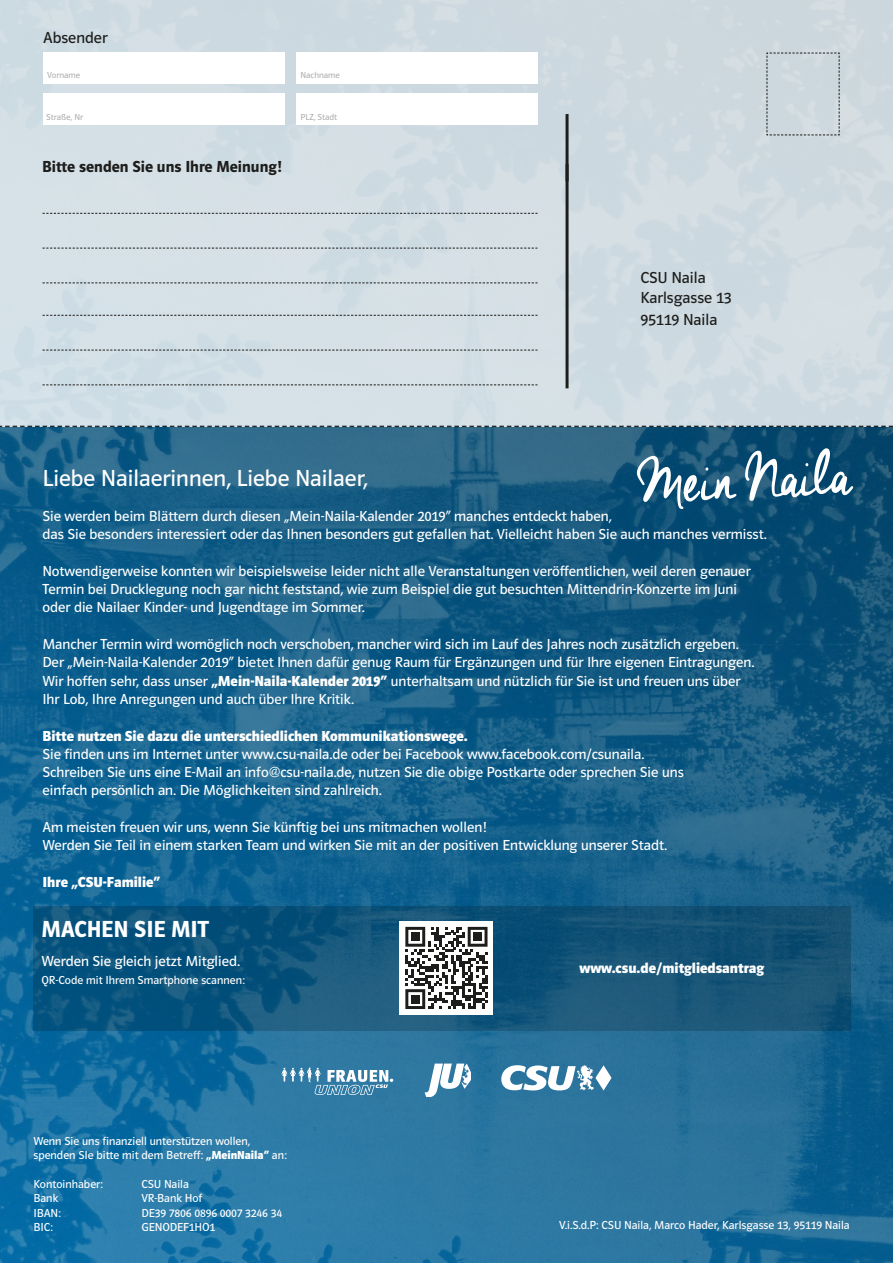
<style>
.page{position:relative;width:893px;height:1263px;background:#fff}
.page>*{position:absolute;margin:0;border:0;box-sizing:border-box;transform-origin:0 0}
.t1{font:24px "Polo 22 Buch";color:#fff}
.t2{font:600 24px "Polo 22";color:#fff}
.t3{font:16.5px/19.8px "Polo 22 Buch";color:#1d1d1b}
.t4{font:600 16.5px "Polo 22";color:#1d1d1b}
.t5{font:15px/18.3px "Polo 22 Buch";color:#fff}
.t6{font:700 15px "Polo 22";color:#fff}
.t7{font:12px/14.4px "Polo 22 Buch";color:#fff}
.t8{font:9px "Polo 22 Buch";color:#b3b2b2}
.s1{font-family:"Polo 22";font-weight:700}
</style>
<div class="page">
<img style="left:0;top:428px;width:893px;height:835px">
<div style="left:0;top:0;width:893px;height:428px;background:#d4dee4"></div>
<hr style="left:566px;top:114px;width:3px;height:67px;background:#1d1d1b">
<hr style="left:566px;top:164px;width:3px;height:224px;background:#1d1d1b">
<svg style="left:43px;top:248px;width:494px;height:1px"></svg>
<svg style="left:43px;top:213px;width:494px;height:1px"></svg>
<svg style="left:43px;top:282px;width:494px;height:1px"></svg>
<svg style="left:43px;top:350px;width:494px;height:1px"></svg>
<svg style="left:43px;top:315px;width:494px;height:1px"></svg>
<svg style="left:43px;top:384px;width:494px;height:1px"></svg>
<svg style="left:766px;top:52px;width:74px;height:84px;background:#c8d2d8"></svg>
<svg style="left:33px;top:906px;width:817px;height:125px;background:#115479"></svg>
<svg style="left:281px;top:1067px;width:112px;height:28px;background:#659cbb"></svg>
<svg style="left:425px;top:1063px;width:46px;height:34px"></svg>
<svg style="left:501px;top:1065px;width:110px;height:25px"></svg>
<svg style="left:637px;top:448px;width:216px;height:61px"></svg>
<div style="left:400px;top:921px;width:93px;height:94px;background:#fff"></div>
<svg style="left:405px;top:927px;width:82px;height:82px"></svg>
<div style="left:411px;top:932px;width:9px;height:9px;background:#1d1d1b"></div>
<div style="left:473px;top:932px;width:9px;height:9px;background:#1d1d1b"></div>
<div style="left:411px;top:995px;width:9px;height:8px;background:#1d1d1b"></div>
<div style="left:43px;top:53px;width:242px;height:31px;background:#fff"></div>
<div style="left:43px;top:94px;width:242px;height:31px;background:#fff"></div>
<div style="left:296px;top:53px;width:241px;height:31px;background:#fff"></div>
<div style="left:296px;top:94px;width:241px;height:31px;background:#fff"></div>
<p class="t3" style="left:43px;top:27px;width:66px">Absender</p>
<p class="t8" style="left:301px;top:71px;width:41px">Nachname</p>
<p class="t8" style="left:47px;top:71px;width:34px">Vorname</p>
<p class="t8" style="left:46px;top:112px;width:38px">Straße, Nr</p>
<p class="t8" style="left:301px;top:112px;width:38px">PLZ, Stadt</p>
<p class="t4" style="left:42px;top:158px;width:241px">Bitte senden Sie uns Ihre Meinung!</p>
<p class="t3" style="left:640px;top:268px;width:93px">CSU Naila<br>Karlsgasse 13</p>
<p class="t3" style="left:640px;top:310px;width:79px">95119 Naila</p>
<h1 class="t1" style="left:43px;top:465px;width:327px">Liebe Nailaerinnen, Liebe Nailaer,</h1>
<p class="t5" style="left:43px;top:507px;width:726px">Sie werden beim Blättern durch diesen „Mein-Naila-Kalender 2019“ manches entdeckt haben,<br>das Sie besonders interessiert oder das Ihnen besonders gut gefallen hat. Vielleicht haben Sie auch manches vermisst.</p>
<p class="t5" style="left:43px;top:562px;width:710px">Notwendigerweise konnten wir beispielsweise leider nicht alle Veranstaltungen veröffentlichen, weil deren genauer<br>Termin bei Drucklegung noch gar nicht feststand, wie zum Beispiel die gut besuchten Mittendrin-Konzerte im Juni oder die Nailaer Kinder- und Jugendtage im Sommer.</p>
<p class="t5" style="left:43px;top:635px;width:713px">Mancher Termin wird womöglich noch verschoben, mancher wird sich im Lauf des Jahres noch zusätzlich ergeben.<br>Der „Mein-Naila-Kalender 2019“ bietet Ihnen dafür genug Raum für Ergänzungen und für Ihre eigenen Eintragungen.<br>Wir hoffen sehr, dass unser <span class="s1">„Mein-Naila-Kalender 2019“</span> unterhaltsam und nützlich für Sie ist und freuen uns über Ihr Lob, Ihre Anregungen und auch über Ihre Kritik.</p>
<p class="t6" style="left:43px;top:727px;width:427px">Bitte nutzen Sie dazu die unterschiedlichen Kommunikationswege.</p>
<p class="t5" style="left:43px;top:745px;width:643px">Sie finden uns im Internet unter www.csu-naila.de oder bei Facebook www.facebook.com/csunaila.<br>Schreiben Sie uns eine E-Mail an info@csu-naila.de, nutzen Sie die obige Postkarte oder sprechen Sie uns einfach persönlich an. Die Möglichkeiten sind zahlreich.</p>
<p class="t5" style="left:43px;top:818px;width:626px">Am meisten freuen wir uns, wenn Sie künftig bei uns mitmachen wollen!<br>Werden Sie Teil in einem starken Team und wirken Sie mit an der positiven Entwicklung unserer Stadt.</p>
<p class="t6" style="left:43px;top:873px;width:119px">Ihre „CSU-Familie“</p>
<h1 class="t2" style="left:41px;top:916px;width:169px">MACHEN SIE MIT</h1>
<p class="t5" style="left:41px;top:952px;width:200px">Werden Sie gleich jetzt Mitglied.</p>
<p class="t7" style="left:41px;top:973px;width:205px">QR-Code mit Ihrem Smartphone scannen:</p>
<p class="t7" style="left:33px;top:1133px;width:255px">Wenn Sie uns finanziell unterstützen wollen, spenden SIe bitte mit dem Betreff: <span class="s1">„MeinNaila“</span> an:</p>
<p class="t7" style="left:33px;top:1177px;width:71px">Kontoinhaber:</p>
<p class="t7" style="left:141px;top:1177px;width:49px">CSU Naila</p>
<p class="t7" style="left:33px;top:1191px;width:26px">Bank</p>
<p class="t7" style="left:141px;top:1191px;width:63px">VR-Bank Hof</p>
<p class="t7" style="left:33px;top:1205px;width:29px">IBAN:</p>
<p class="t7" style="left:141px;top:1205px;width:142px">DE39 7806 0896 0007 3246 34</p>
<p class="t7" style="left:33px;top:1220px;width:21px">BIC:</p>
<p class="t7" style="left:141px;top:1220px;width:75px">GENODEF1HO1</p>
<p class="t6" style="left:579px;top:959px;width:186px">www.csu.de/mitgliedsantrag</p>
<p class="t7" style="left:559px;top:1218px;width:292px">V.i.S.d.P: CSU Naila, Marco Hader, Karlsgasse 13, 95119 Naila</p>
</div>
